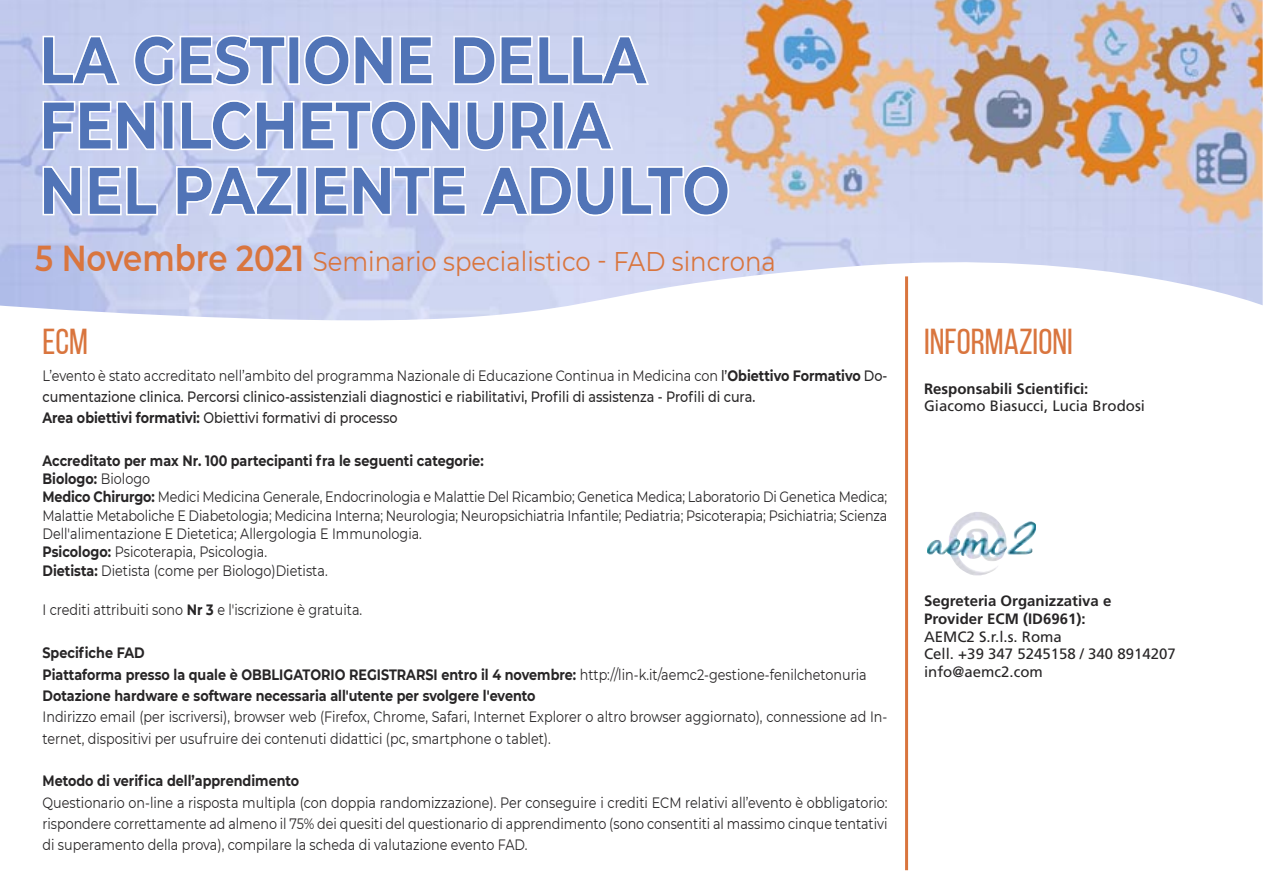
<style>
.page{position:relative;width:1263px;height:893px;background:#fff}
.page>*{position:absolute;margin:0;border:0;box-sizing:border-box;transform-origin:0 0}
.t1{font:36px "Bebas Neue";color:#d9753e}
.t2{font:27px "Montserrat";color:#d9753e;scale:.9 1}
.t3{font:15px/21.3px "Montserrat";color:#272526;text-align:justify;scale:.85 1}
.t4{font:700 15px "Montserrat";color:#272526;scale:.85 1}
.t5{font:500 15px/21.3px "Montserrat";color:#272526;scale:.85 1}
.t6{font:15px "Frutiger";color:#272526}
.t7{font:700 15px "Frutiger";color:#272526}
.s1{font-weight:600;font-size:36px}
.s2{font-weight:400}
.s3{font-weight:700}
</style>
<div class="page">
<img style="left:0;top:0;width:1263px;height:323px">
<svg style="left:43px;top:165px;width:686px;height:51px;background:#a1b3db"></svg>
<svg style="left:43px;top:100px;width:570px;height:51px;background:#a0b1da"></svg>
<svg style="left:43px;top:35px;width:606px;height:51px;background:#a2b3db"></svg>
<hr style="left:905px;top:276px;width:3px;height:594px;background:#d9753e">
<img style="left:927px;top:512px;width:109px;height:63px">
<p class="t2" style="left:35px;top:245px;width:824px"><span class="s1">5 Novembre 2021</span> Seminario specialistico - FAD sincrona</p>
<p class="t1" style="left:43px;top:327px;width:47px">ECM</p>
<p class="t1" style="left:924px;top:327px;width:150px">INFORMAZIONI</p>
<p class="t5" style="left:43px;top:364px;width:995px"><span class="s2">L’evento è stato accreditato nell’ambito del programma Nazionale di Educazione Continua in Medicina con</span> l’<span class="s3">Obiettivo Formativo</span> Do&shy;cumentazione clinica. Percorsi clinico-assistenziali diagnostici e riabilitativi, Profili di assistenza - Profili di cura.</p>
<p class="t5" style="left:43px;top:407px;width:419px"><span class="s3">Area obiettivi formativi:</span> Obiettivi formativi di processo</p>
<p class="t4" style="left:43px;top:451px;width:520px">Accreditato per max Nr. 100 partecipanti fra le seguenti categorie:</p>
<p class="t4" style="left:43px;top:469px;width:128px">Biologo: <span class="s2">Biologo</span></p>
<p class="t3" style="left:43px;top:488px;width:995px;line-height:18.3px"><span class="s3">Medico Chirurgo:</span> Medici Medicina Generale, Endocrinologia e Malattie Del Ricambio; Genetica Medica; Laboratorio Di Genetica Medica; Malattie Metaboliche E Diabetologia; Medicina Interna; Neurologia; Neuropsichiatria Infantile; Pediatria; Psicoterapia; Psichiatria; Scienza Dell'alimentazione E Dietetica; Allergologia E Immunologia.</p>
<p class="t3" style="left:43px;top:541px;width:266px"><span class="s3">Psicologo:</span> Psicoterapia, Psicologia.</p>
<p class="t3" style="left:43px;top:559px;width:337px"><span class="s3">Dietista:</span> Dietista (come per Biologo)Dietista.</p>
<p class="t3" style="left:43px;top:599px;width:378px">I crediti attribuiti sono <span class="s3">Nr 3</span> e l'iscrizione è gratuita.</p>
<p class="t4" style="left:43px;top:643px;width:122px">Specifiche FAD</p>
<p class="t4" style="left:43px;top:665px;width:971px">Piattaforma presso la quale è OBBLIGATORIO REGISTRARSI entro il 4 novembre: <span class="s2">http://lin-k.it/aemc2-gestione-fenilchetonuria</span></p>
<p class="t4" style="left:43px;top:686px;width:582px">Dotazione hardware e software necessaria all'utente per svolgere l'evento</p>
<p class="t3" style="left:43px;top:706px;width:995px">Indirizzo email (per iscriversi), browser web (Firefox, Chrome, Safari, Internet Explorer o altro browser aggiornato), connessione ad In&shy;ternet, dispositivi per usufruire dei contenuti didattici (pc, smartphone o tablet).</p>
<p class="t4" style="left:43px;top:772px;width:304px">Metodo di verifica dell’apprendimento</p>
<p class="t3" style="left:43px;top:791px;width:995px">Questionario on-line a risposta multipla (con doppia randomizzazione). Per conseguire i crediti ECM relativi all’evento è obbligatorio: rispondere correttamente ad almeno il 75% dei quesiti del questionario di apprendimento (sono consentiti al massimo cinque tentativi di superamento della prova), compilare la scheda di valutazione evento FAD.</p>
<p class="t7" style="left:924px;top:382px;width:166px">Responsabili Scientifici:</p>
<p class="t6" style="left:924px;top:400px;width:222px">Giacomo Biasucci, Lucia Brodosi</p>
<p class="t7" style="left:924px;top:595px;width:189px">Segreteria Organizzativa e</p>
<p class="t7" style="left:924px;top:613px;width:163px">Provider ECM (ID6961):</p>
<p class="t6" style="left:924px;top:630px;width:139px">AEMC2 S.r.l.s. Roma</p>
<p class="t6" style="left:924px;top:648px;width:253px">Cell. +39 347 5245158 / 340 8914207</p>
<p class="t6" style="left:924px;top:666px;width:120px">info@aemc2.com</p>
</div>
